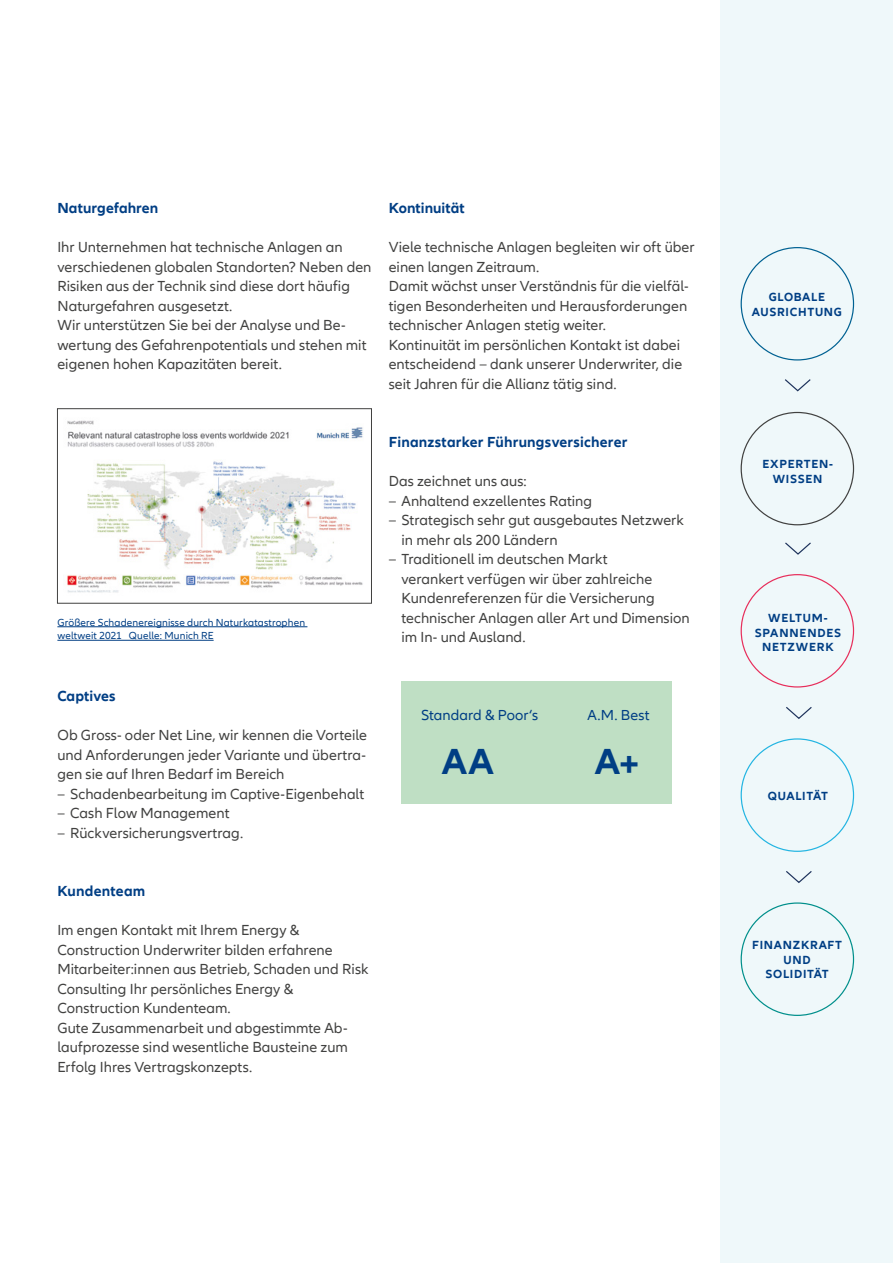
<style>
.page{position:relative;width:893px;height:1263px;background:#fff}
.page>*{position:absolute;margin:0;border:0;box-sizing:border-box;transform-origin:0 0}
.t1{font:700 37.35px "Allianz Neo";color:#003e84}
.t2{font:15px/19.5px "Allianz Neo";letter-spacing:.005em;color:#414140}
.t3{font:700 15px "Allianz Neo";letter-spacing:.01em;color:#003e84}
.t4{font:15px "Allianz Neo";letter-spacing:.005em;color:#003e84}
.t5{font:700 12.15px/14.5px "Allianz Neo";letter-spacing:.06em;color:#003e84;text-align:center}
.t6{font:10.5px/13.5px "Allianz Neo";letter-spacing:.015em;color:#003e84}
</style>
<div class="page">
<hr style="left:57px;top:626px;width:250px;height:1px;background:#003e84">
<hr style="left:57px;top:640px;width:157px;height:1px;background:#003e84">
<img style="left:67px;top:420px;width:296px;height:173px">
<div style="left:57px;top:408px;width:315px;height:195px;border:1px solid #414140"></div>
<div style="left:401px;top:681px;width:271px;height:122px;background:#bfdfc4"></div>
<div style="left:720px;top:0;width:173px;height:1263px;background:#eff8fa"></div>
<svg style="left:785px;top:379px;width:26px;height:13px"></svg>
<svg style="left:785px;top:542px;width:26px;height:13px"></svg>
<svg style="left:786px;top:707px;width:26px;height:12px"></svg>
<svg style="left:786px;top:871px;width:26px;height:12px"></svg>
<p class="t3" style="left:57px;top:200px;width:102px">Naturgefahren</p>
<p class="t2" style="left:57px;top:238px;width:316px">Ihr Unternehmen hat technische Anlagen an verschiedenen globalen Standorten? Neben den Risiken aus der Technik sind diese dort häufig Naturgefahren ausgesetzt.<br>Wir unterstützen Sie bei der Analyse und Be&shy;wertung des Gefahrenpotentials und stehen mit eigenen hohen Kapazitäten bereit.</p>
<p class="t6" style="left:57px;top:616px;width:249px">Größere Schadenereignisse durch Naturkatastrophen weltweit 2021 Quelle: Munich RE</p>
<p class="t3" style="left:389px;top:200px;width:78px">Kontinuität</p>
<p class="t2" style="left:389px;top:238px;width:307px">Viele technische Anlagen begleiten wir oft über einen langen Zeitraum.<br>Damit wächst unser Verständnis für die vielfäl&shy;tigen Besonderheiten und Herausforderungen technischer Anlagen stetig weiter.<br>Kontinuität im persönlichen Kontakt ist dabei entscheidend – dank unserer Underwriter, die seit Jahren für die Allianz tätig sind.</p>
<p class="t3" style="left:389px;top:434px;width:240px">Finanzstarker Führungsversicherer</p>
<p class="t2" style="left:389px;top:472px;width:139px">Das zeichnet uns aus:</p>
<p class="t2" style="left:389px;top:492px;width:205px">– Anhaltend exzellentes Rating</p>
<p class="t2" style="left:401px;top:511px;width:284px;text-indent:-13px">– Strategisch sehr gut ausgebautes Netzwerk in mehr als 200 Ländern</p>
<p class="t2" style="left:401px;top:550px;width:290px;text-indent:-13px">– Traditionell im deutschen Markt<br>verankert verfügen wir über zahlreiche Kundenreferenzen für die Versicherung technischer Anlagen aller Art und Dimension im In- und Ausland.</p>
<p class="t3" style="left:57px;top:687px;width:60px">Captives</p>
<p class="t2" style="left:57px;top:726px;width:311px;text-align:justify">Ob Gross- oder Net Line, wir kennen die Vorteile und Anforderungen jeder Variante und übertra&shy;gen sie auf Ihren Bedarf im Bereich</p>
<p class="t2" style="left:57px;top:784px;width:308px">– Schadenbearbeitung im Captive-Eigenbehalt</p>
<p class="t2" style="left:57px;top:804px;width:174px">– Cash Flow Management</p>
<p class="t2" style="left:57px;top:823px;width:187px">– Rückversicherungsvertrag.</p>
<p class="t3" style="left:57px;top:882px;width:89px">Kundenteam</p>
<p class="t2" style="left:57px;top:921px;width:313px">Im engen Kontakt mit Ihrem Energy &amp; Construction Underwriter bilden erfahrene Mitarbeiter:innen aus Betrieb, Schaden und Risk Consulting Ihr persönliches Energy &amp; Construction Kundenteam.<br>Gute Zusammenarbeit und abgestimmte Ab&shy;laufprozesse sind wesentliche Bausteine zum Erfolg Ihres Vertragskonzepts.</p>
<p class="t4" style="left:421px;top:707px;width:119px">Standard &amp; Poor‘s</p>
<p class="t4" style="left:587px;top:707px;width:63px">A.M. Best</p>
<h1 class="t1" style="left:442px;top:740px;width:53px">AA</h1>
<h1 class="t1" style="left:595px;top:740px;width:46px">A+</h1>
<p class="t5" style="left:752px;top:290px;width:92px">GLOBALE<br>AUSRICHTUNG</p>
<p class="t5" style="left:763px;top:457px;width:72px">EXPERTEN-<br>WISSEN</p>
<p class="t5" style="left:755px;top:611px;width:88px">WELTUM-<br>SPANNENDES<br>NETZWERK</p>
<p class="t5" style="left:768px;top:789px;width:62px">QUALITÄT</p>
<p class="t5" style="left:752px;top:938px;width:91px">FINANZKRAFT<br>UND<br>SOLIDITÄT</p>
</div>
